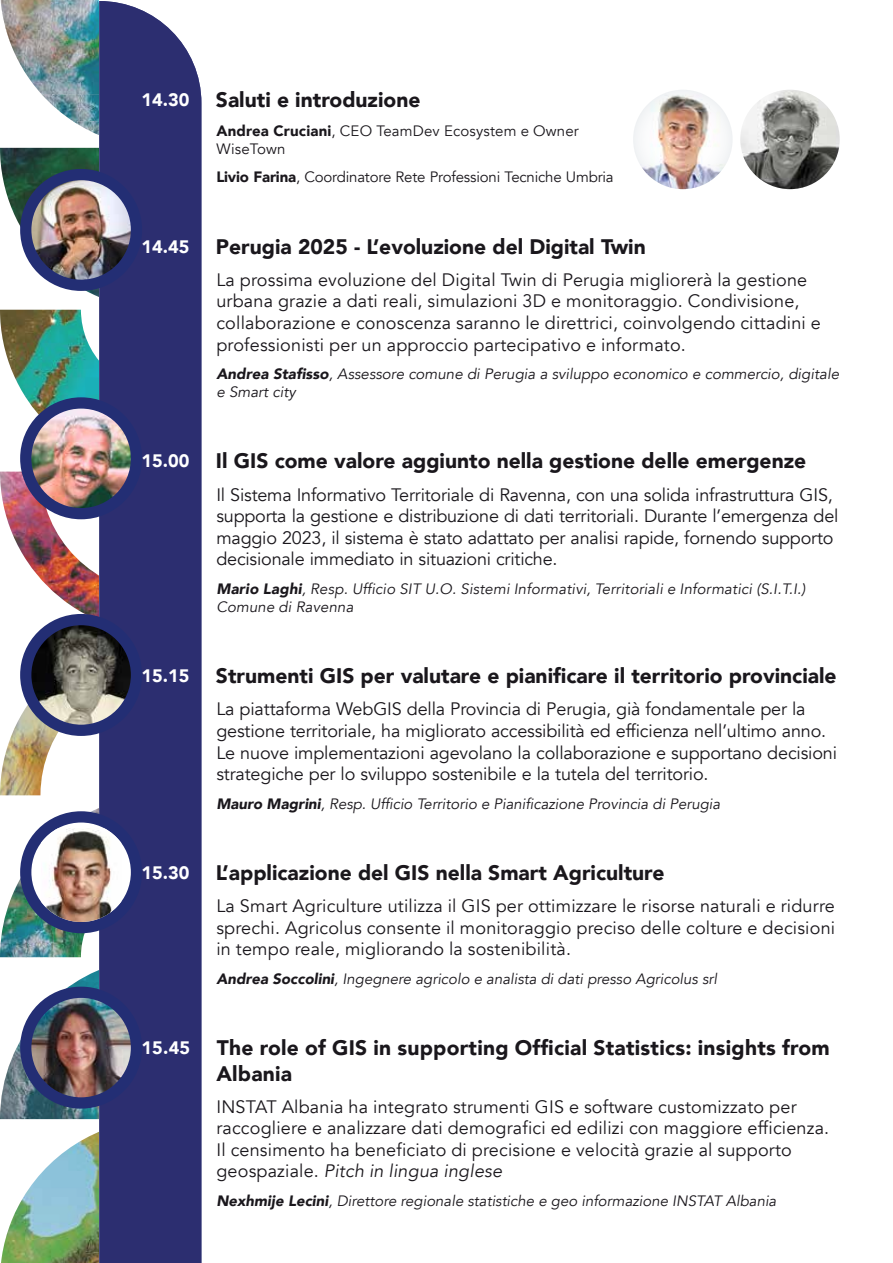
<style>
.page{position:relative;width:893px;height:1263px;background:#fff}
.page>*{position:absolute;margin:0;border:0;box-sizing:border-box;transform-origin:0 0}
.t1{font:900 21px/25.2px "Avenir";color:#1a171c}
.t2{font:18px/21.6px "Avenir";letter-spacing:-.01em;color:#1a171c}
.t3{font:18px/21.6px "Avenir";letter-spacing:.01em;color:#1a171c}
.t4{font:900 18px "Avenir";color:#fff}
.t5{font:italic 15px/18px "Avenir";color:#1a171c}
.t6{font:15px "Avenir";letter-spacing:-.01em;color:#1a171c}
.t7{font:15px/18px "Avenir";letter-spacing:.01em;color:#1a171c}
.s1{font-weight:900}
.s2{font-style:italic}
</style>
<div class="page">
<img style="left:0;top:0;width:99px;height:95px">
<img style="left:42px;top:94px;width:57px;height:27px">
<img style="left:73px;top:121px;width:26px;height:27px">
<img style="left:0;top:148px;width:99px;height:647px">
<img style="left:2px;top:1119px;width:97px;height:138px">
<img style="left:27px;top:837px;width:27px;height:120px">
<img style="left:0;top:879px;width:20px;height:73px">
<img style="left:54px;top:927px;width:45px;height:30px">
<img style="left:5px;top:1009px;width:39px;height:68px">
<div style="left:99px;top:1px;width:102px;height:1262px;background:#2c2e70"></div>
<img style="left:633px;top:90px;width:99px;height:99px">
<img style="left:740px;top:90px;width:100px;height:99px;border-radius:50px">
<div style="left:20px;top:169px;width:122px;height:122px;border:22px solid #232e74;border-radius:50%"></div>
<div style="left:20px;top:397px;width:122px;height:122px;border:22px solid #232e74;border-radius:50%"></div>
<div style="left:20px;top:614px;width:122px;height:122px;border:22px solid #232e74;border-radius:50%"></div>
<div style="left:20px;top:987px;width:122px;height:121px;border:22px solid #232e74;border-radius:50%"></div>
<div style="left:20px;top:811px;width:122px;height:122px;border:22px solid #232e74;border-radius:50%"></div>
<img style="left:31px;top:180px;width:100px;height:100px;border-radius:50px">
<img style="left:31px;top:409px;width:100px;height:99px;border-radius:50px">
<img style="left:31px;top:625px;width:100px;height:100px;border-radius:50px">
<img style="left:31px;top:998px;width:100px;height:99px;border-radius:50px">
<div style="left:31px;top:822px;width:100px;height:100px;background:#fff;border-radius:50%"></div>
<img style="left:41px;top:828px;width:80px;height:94px">
<p class="t4" style="left:141px;top:84px;width:49px">14.30</p>
<p class="t1" style="left:216px;top:87px;width:206px">Saluti e introduzione</p>
<p class="t7" style="left:216px;top:122px;width:364px"><span class="s1">Andrea Cruciani</span>, CEO TeamDev Ecosystem e Owner<br>WiseTown</p>
<p class="t6" style="left:216px;top:168px;width:399px"><span class="s1">Livio Farina</span>, Coordinatore Rete Professioni Tecniche Umbria</p>
<p class="t4" style="left:141px;top:231px;width:49px">14.45</p>
<p class="t1" style="left:216px;top:233px;width:431px">Perugia 2025 - L’evoluzione del Digital Twin</p>
<p class="t3" style="left:216px;top:269px;width:606px">La prossima evoluzione del Digital Twin di Perugia migliorerà la gestione urbana grazie a dati reali, simulazioni 3D e monitoraggio. Condivisione, collaborazione e conoscenza saranno le direttrici, coinvolgendo cittadini e professionisti per un approccio partecipativo e informato.</p>
<p class="t5" style="left:216px;top:365px;width:624px"><span class="s1">Andrea Stafisso</span>, Assessore comune di Perugia a sviluppo economico e commercio, digitale e Smart city</p>
<p class="t4" style="left:141px;top:446px;width:49px">15.00</p>
<p class="t1" style="left:216px;top:448px;width:592px">Il GIS come valore aggiunto nella gestione delle emergenze</p>
<p class="t2" style="left:216px;top:484px;width:624px">Il Sistema Informativo Territoriale di Ravenna, con una solida infrastruttura GIS, supporta la gestione e distribuzione di dati territoriali. Durante l’emergenza del maggio 2023, il sistema è stato adattato per analisi rapide, fornendo supporto decisionale immediato in situazioni critiche.</p>
<p class="t5" style="left:216px;top:580px;width:591px"><span class="s1">Mario Laghi</span>, Resp. Ufficio SIT U.O. Sistemi Informativi, Territoriali e Informatici (S.I.T.I.)<br>Comune di Ravenna</p>
<p class="t4" style="left:141px;top:660px;width:49px">15.15</p>
<p class="t1" style="left:216px;top:663px;width:622px">Strumenti GIS per valutare e pianificare il territorio provinciale</p>
<p class="t2" style="left:216px;top:699px;width:622px">La piattaforma WebGIS della Provincia di Perugia, già fondamentale per la gestione territoriale, ha migliorato accessibilità ed efficienza nell’ultimo anno.<br>Le nuove implementazioni agevolano la collaborazione e supportano decisioni strategiche per lo sviluppo sostenibile e la tutela del territorio.</p>
<p class="t5" style="left:216px;top:795px;width:505px"><span class="s1">Mauro Magrini</span>, Resp. Ufficio Territorio e Pianificazione Provincia di Perugia</p>
<p class="t4" style="left:141px;top:857px;width:49px">15.30</p>
<p class="t1" style="left:216px;top:860px;width:450px">L’applicazione del GIS nella Smart Agriculture</p>
<p class="t2" style="left:216px;top:895px;width:620px;text-align:justify">La Smart Agriculture utilizza il GIS per ottimizzare le risorse naturali e ridurre sprechi. Agricolus consente il monitoraggio preciso delle colture e decisioni in tempo reale, migliorando la sostenibilità.</p>
<p class="t5" style="left:216px;top:970px;width:502px"><span class="s1">Andrea Soccolini</span>, Ingegnere agricolo e analista di dati presso Agricolus srl</p>
<p class="t4" style="left:141px;top:1032px;width:50px">15.45</p>
<p class="t1" style="left:216px;top:1035px;width:615px">The role of GIS in supporting Official Statistics: insights from<br>Albania</p>
<p class="t3" style="left:216px;top:1096px;width:614px">INSTAT Albania ha integrato strumenti GIS e software customizzato per raccogliere e analizzare dati demografici ed edilizi con maggiore efficienza.<br>Il censimento ha beneficiato di precisione e velocità grazie al supporto geospaziale. <span class="s2">Pitch in lingua inglese</span></p>
<p class="t5" style="left:216px;top:1192px;width:561px"><span class="s1">Nexhmije Lecini</span>, Direttore regionale statistiche e geo informazione INSTAT Albania</p>
</div>
